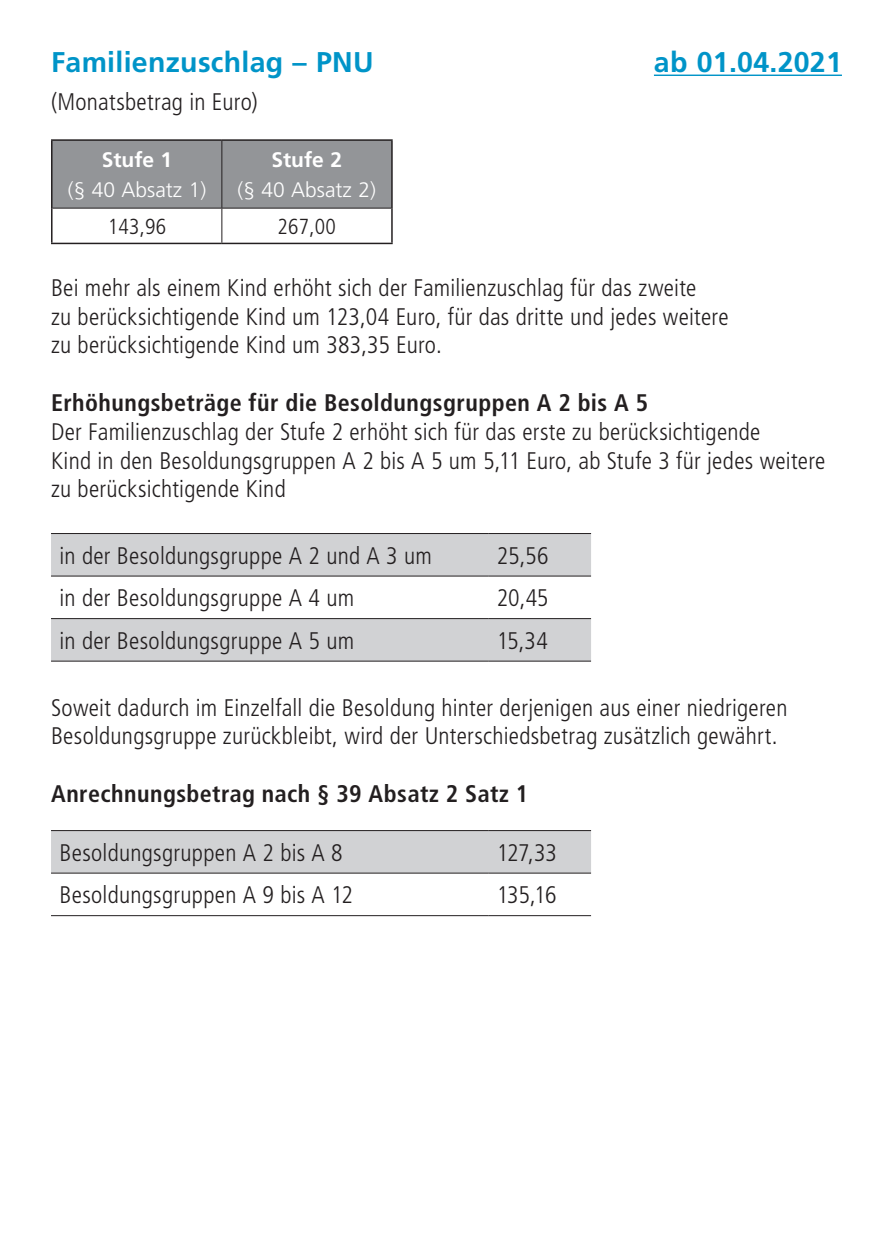
<style>
.page{position:relative;width:893px;height:1259px;background:#fff}
.page>*{position:absolute;margin:0;border:0;box-sizing:border-box;transform-origin:0 0}
.t1{font:700 28.5px "Frutiger LT Pro";letter-spacing:.01em;color:#0094c8}
.t2{font:300 condensed 24px/28.8px "Frutiger LT Pro";letter-spacing:.01em;color:#231f20}
.t3{font:700 condensed 24px "Frutiger LT Pro";letter-spacing:.02em;color:#231f20}
.t4{font:300 condensed 21.6px "Frutiger LT Pro";letter-spacing:.01em;color:#231f20}
.t5{font:300 21px "Frutiger LT Pro";color:#fff}
.t6{font:700 21px "Frutiger LT Pro";color:#fff}
</style>
<div class="page">
<hr style="left:654px;top:75px;width:188px;height:1px;background:#0094c8">
<div style="left:53px;top:141px;width:338px;height:67px;background:#939598"></div>
<hr style="left:53px;top:208px;width:169px;height:1px;background:#231f20">
<hr style="left:222px;top:208px;width:169px;height:1px;background:#231f20">
<hr style="left:221px;top:208px;width:1px;height:35px;background:#231f20">
<hr style="left:221px;top:141px;width:1px;height:67px;background:#231f20">
<hr style="left:51px;top:139px;width:171px;height:2px;background:#231f20">
<hr style="left:51px;top:141px;width:2px;height:67px;background:#231f20">
<hr style="left:222px;top:139px;width:171px;height:2px;background:#231f20">
<hr style="left:391px;top:141px;width:2px;height:67px;background:#231f20">
<hr style="left:51px;top:208px;width:2px;height:35px;background:#231f20">
<hr style="left:391px;top:208px;width:2px;height:35px;background:#231f20">
<hr style="left:51px;top:243px;width:171px;height:1px;background:#231f20">
<hr style="left:222px;top:243px;width:171px;height:1px;background:#231f20">
<div style="left:51px;top:534px;width:540px;height:126px;background:#d1d2d4"></div>
<svg style="left:51px;top:576px;width:540px;height:42px"></svg>
<hr style="left:51px;top:575px;width:437px;height:1px;background:#231f20">
<hr style="left:488px;top:575px;width:103px;height:1px;background:#231f20">
<hr style="left:51px;top:618px;width:437px;height:1px;background:#231f20">
<hr style="left:488px;top:618px;width:103px;height:1px;background:#231f20">
<hr style="left:51px;top:533px;width:437px;height:1px;background:#231f20">
<hr style="left:488px;top:533px;width:103px;height:1px;background:#231f20">
<hr style="left:51px;top:660px;width:437px;height:1px;background:#231f20">
<hr style="left:488px;top:660px;width:103px;height:1px;background:#231f20">
<div style="left:51px;top:831px;width:540px;height:43px;background:#d1d2d4"></div>
<hr style="left:51px;top:872px;width:437px;height:1px;background:#231f20">
<hr style="left:488px;top:872px;width:103px;height:1px;background:#231f20">
<hr style="left:51px;top:915px;width:437px;height:1px;background:#231f20">
<hr style="left:488px;top:915px;width:103px;height:1px;background:#231f20">
<hr style="left:51px;top:830px;width:437px;height:1px;background:#231f20">
<hr style="left:488px;top:830px;width:103px;height:1px;background:#231f20">
<p class="t1" style="left:51px;top:46px;width:324px">Familienzuschlag – PNU</p>
<p class="t1" style="left:654px;top:46px;width:190px">ab 01.04.2021</p>
<p class="t2" style="left:51px;top:87px;width:208px">(Monatsbetrag in Euro)</p>
<p class="t6" style="left:102px;top:147px;width:72px">Stufe 1</p>
<p class="t5" style="left:68px;top:178px;width:140px">(§ 40 Absatz 1)</p>
<p class="t6" style="left:271px;top:147px;width:72px">Stufe 2</p>
<p class="t5" style="left:238px;top:178px;width:140px">(§ 40 Absatz 2)</p>
<p class="t4" style="left:108px;top:214px;width:60px">143,96</p>
<p class="t4" style="left:277px;top:214px;width:60px">267,00</p>
<p class="t2" style="left:51px;top:273px;width:679px">Bei mehr als einem Kind erhöht sich der Familienzuschlag für das zweite<br>zu berücksichtigende Kind um 123,04 Euro, für das dritte und jedes weitere zu berücksichtigende Kind um 383,35 Euro.</p>
<p class="t3" style="left:51px;top:388px;width:599px">Erhöhungsbeträge für die Besoldungsgruppen A 2 bis A 5</p>
<p class="t2" style="left:51px;top:417px;width:776px">Der Familienzuschlag der Stufe 2 erhöht sich für das erste zu berücksichtigende<br>Kind in den Besoldungsgruppen A 2 bis A 5 um 5,11 Euro, ab Stufe 3 für jedes weitere zu berücksichtigende Kind</p>
<p class="t2" style="left:60px;top:541px;width:374px">in der Besoldungsgruppe A 2 und A 3 um</p>
<p class="t2" style="left:497px;top:541px;width:53px">25,56</p>
<p class="t2" style="left:60px;top:584px;width:296px">in der Besoldungsgruppe A 4 um</p>
<p class="t2" style="left:497px;top:584px;width:53px">20,45</p>
<p class="t2" style="left:60px;top:626px;width:296px">in der Besoldungsgruppe A 5 um</p>
<p class="t2" style="left:497px;top:626px;width:53px">15,34</p>
<p class="t2" style="left:51px;top:693px;width:738px">Soweit dadurch im Einzelfall die Besoldung hinter derjenigen aus einer niedrigeren<br>Besoldungsgruppe zurückbleibt, wird der Unterschiedsbetrag zusätzlich gewährt.</p>
<p class="t3" style="left:51px;top:779px;width:479px">Anrechnungsbetrag nach § 39 Absatz 2 Satz 1</p>
<p class="t2" style="left:60px;top:838px;width:285px">Besoldungsgruppen A 2 bis A 8</p>
<p class="t2" style="left:497px;top:838px;width:62px">127,33</p>
<p class="t2" style="left:60px;top:881px;width:295px">Besoldungsgruppen A 9 bis A 12</p>
<p class="t2" style="left:497px;top:881px;width:62px">135,16</p>
</div>
